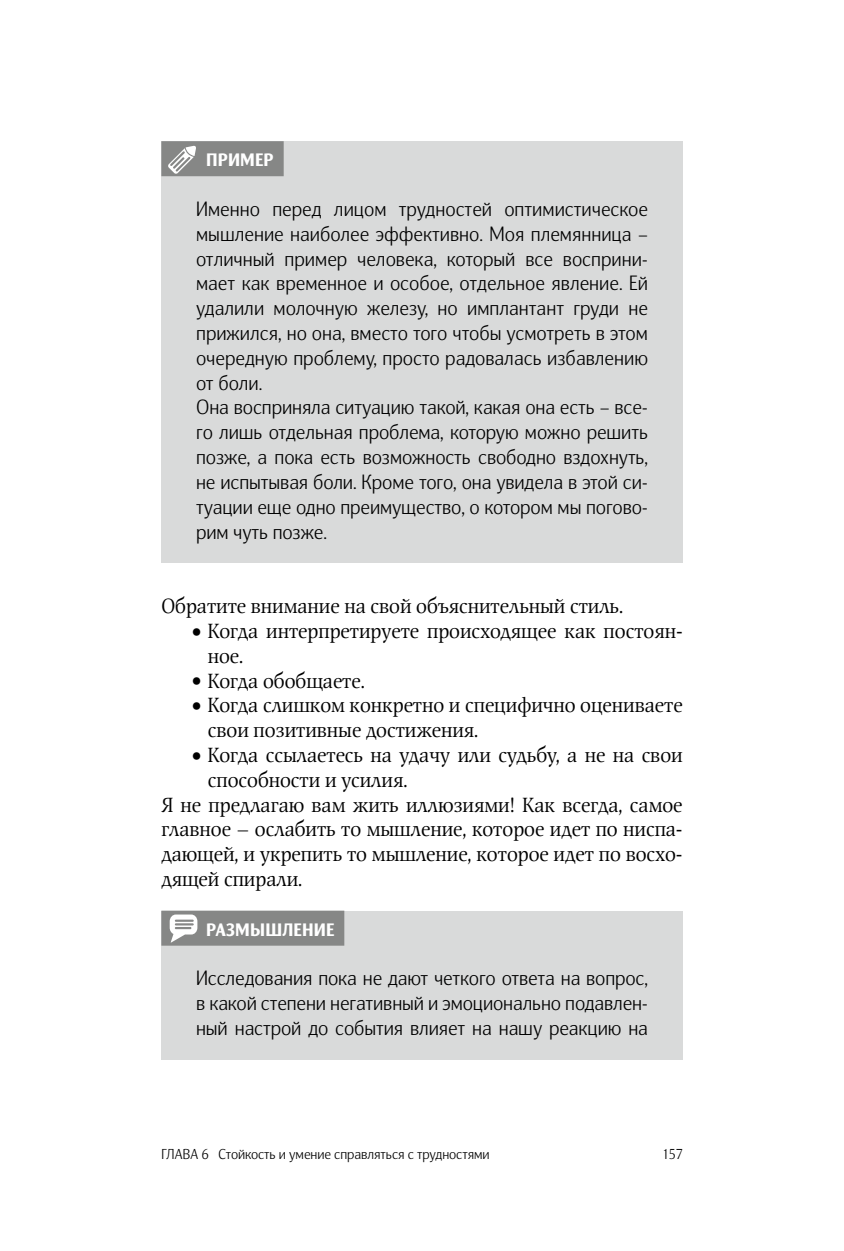
<style>
.page{position:relative;width:844px;height:1251px;background:#fff}
.page>*{position:absolute;margin:0;border:0;box-sizing:border-box;transform-origin:0 0}
.t1{font:300 20.12px/24.8px "Nat Grotesk";color:#000}
.t2{font:20.12px/24.8px "Nat Flight";color:#000}
.t3{font:900 17.5px "Nat Grotesk";letter-spacing:.01em;color:#fff}
.t4{font:300 14px "Nat Grotesk";color:#000}
.s1{font-size:23.62px}
</style>
<div class="page">
<div style="left:161px;top:910px;width:521px;height:149px;background:#d9dada"></div>
<div style="left:161px;top:141px;width:521px;height:422px;background:#d9dada"></div>
<div style="left:161px;top:141px;width:122px;height:35px;background:#868786"></div>
<div style="left:161px;top:910px;width:183px;height:35px;background:#868786"></div>
<svg style="left:168px;top:145px;width:28px;height:29px"></svg>
<svg style="left:170px;top:914px;width:27px;height:28px"></svg>
<p class="t3" style="left:206px;top:149px;width:67px">Пример</p>
<p class="t1" style="left:196px;top:198px;width:453px">Именно перед лицом трудностей оптимистическое мышление наиболее эффективно. Моя племянница – отличный пример человека, который все восприни&shy;мает как временное и особое, отдельное явление. Ей удалили молочную железу, но имплантант груди не прижился, но она, вместо того чтобы усмотреть в этом очередную проблему, просто радовалась избавлению от боли.<br>Она восприняла ситуацию такой, какая она есть – все&shy;го лишь отдельная проблема, которую можно решить позже, а пока есть возможность свободно вздохнуть, не испытывая боли. Кроме того, она увидела в этой си&shy;туации еще одно преимущество, о котором мы погово&shy;рим чуть позже.</p>
<p class="t2" style="left:161px;top:594px;width:463px">Обратите внимание на свой объяснительный стиль.</p>
<p class="t2" style="left:208px;top:619px;width:476px;text-indent:-17px"><span class="s1">•</span> Когда интерпретируете происходящее как постоян&shy;ное.</p>
<p class="t2" style="left:191px;top:668px;width:175px"><span class="s1">•</span> Когда обобщаете.</p>
<p class="t2" style="left:208px;top:693px;width:476px;text-indent:-17px"><span class="s1">•</span> Когда слишком конкретно и специфично оцениваете свои позитивные достижения.</p>
<p class="t2" style="left:191px;top:743px;width:493px"><span class="s1">•</span> Когда ссылаетесь на удачу или судьбу, а не на свои</p>
<p class="t2" style="left:208px;top:768px;width:201px">способности и усилия.</p>
<p class="t2" style="left:161px;top:792px;width:522px">Я не предлагаю вам жить иллюзиями! Как всегда, самое</p>
<p class="t2" style="left:161px;top:817px;width:522px">главное – ослабить то мышление, которое идет по ниспа-</p>
<p class="t2" style="left:161px;top:842px;width:522px">дающей, и укрепить то мышление, которое идет по восхо-</p>
<p class="t2" style="left:161px;top:867px;width:142px">дящей спирали.</p>
<p class="t3" style="left:206px;top:918px;width:130px">Размышление</p>
<p class="t1" style="left:196px;top:967px;width:453px;text-align:justify">Исследования пока не дают четкого ответа на вопрос, в какой степени негативный и эмоционально подавлен&shy;ный настрой до события влияет на нашу реакцию на</p>
<p class="t4" style="left:161px;top:1145px;width:329px">Глава 6 Стойкость и умение справляться с трудностями</p>
<p class="t4" style="left:661px;top:1145px;width:22px">157</p>
</div>
